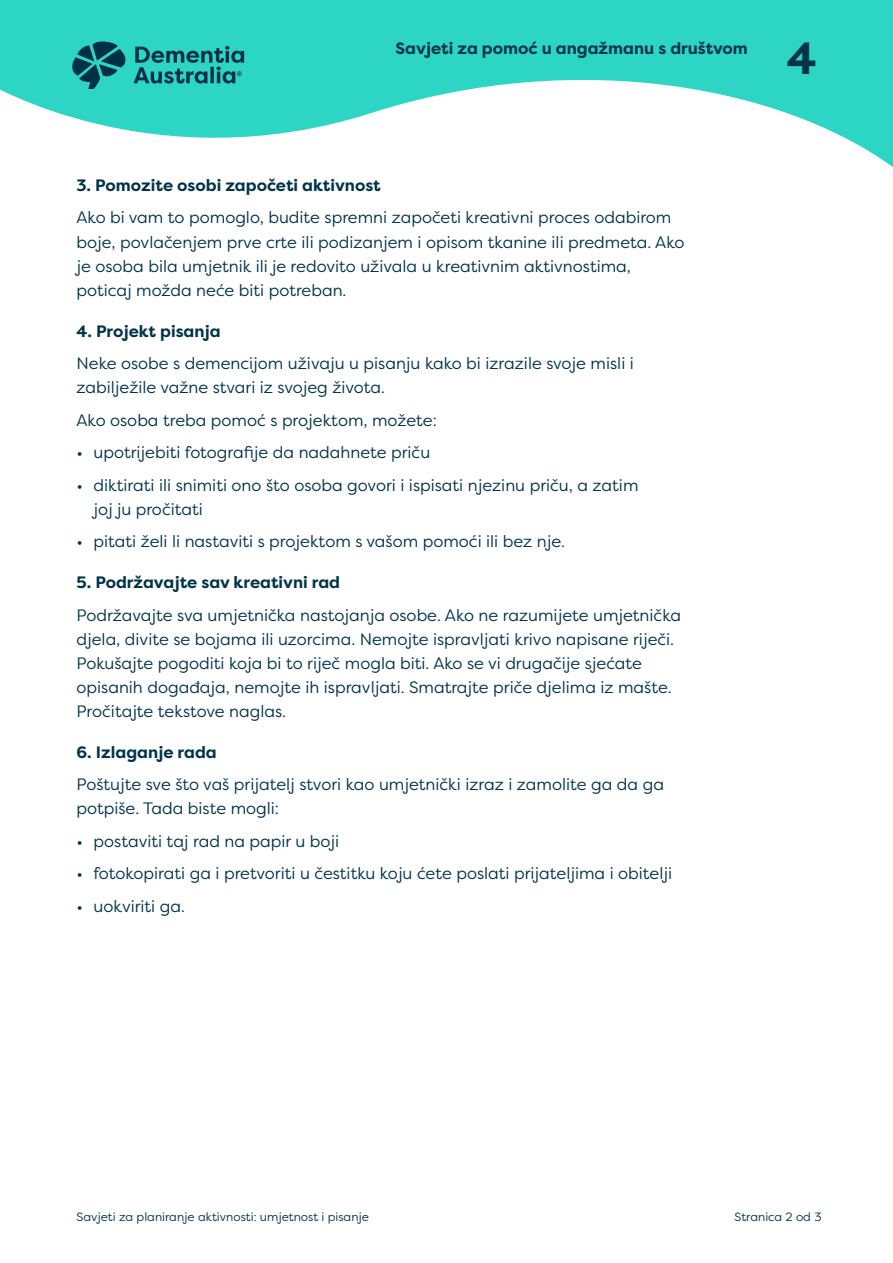
<style>
.page{position:relative;width:893px;height:1263px;background:#fff}
.page>*{position:absolute;margin:0;border:0;box-sizing:border-box;transform-origin:0 0}
.t1{font:700 45px "Filson Pro";color:#00334a}
.t2{font:16.5px/24px "Filson Pro";color:#00334a}
.t3{font:700 16.5px "Filson Pro";color:#00334a}
.t4{font:12px "Filson Pro";color:#00334a}
.s1{font-weight:700}
</style>
<div class="page">
<svg style="left:0;top:0;width:893px;height:167px;fill:#2cd5c4"></svg>
<svg style="left:72px;top:41px;width:172px;height:48px;background:#1d9d9a"></svg>
<p class="t3" style="left:395px;top:38px;width:354px">Savjeti za pomoć u angažmanu s društvom</p>
<h1 class="t1" style="left:787px;top:30px;width:31px">4</h1>
<p class="t2" style="left:77px;top:168px;width:596px;line-height:32.5px"><span class="s1">3. Pomozite osobi započeti aktivnost<br></span>Ako bi vam to pomoglo, budite spremni započeti kreativni proces odabirom</p>
<p class="t2" style="left:77px;top:229px;width:609px">boje, povlačenjem prve crte ili podizanjem i opisom tkanine ili predmeta. Ako je osoba bila umjetnik ili je redovito uživala u kreativnim aktivnostima, poticaj možda neće biti potreban.</p>
<p class="t2" style="left:77px;top:314px;width:559px;line-height:32.5px"><span class="s1">4. Projekt pisanja<br></span>Neke osobe s demencijom uživaju u pisanju kako bi izrazile svoje misli i</p>
<p class="t2" style="left:77px;top:371px;width:362px;line-height:32.5px">zabilježile važne stvari iz svojeg života.<br>Ako osoba treba pomoć s projektom, možete:</p>
<p class="t2" style="left:77px;top:440px;width:355px">• upotrijebiti fotografije da nadahnete priču</p>
<p class="t2" style="left:94px;top:472px;width:546px;text-indent:-17px">• diktirati ili snimiti ono što osoba govori i ispisati njezinu priču, a zatim joj ju pročitati</p>
<p class="t2" style="left:77px;top:529px;width:490px">• pitati želi li nastaviti s projektom s vašom pomoći ili bez nje.</p>
<p class="t2" style="left:77px;top:566px;width:606px;line-height:32.5px"><span class="s1">5. Podržavajte sav kreativni rad<br></span>Podržavajte sva umjetnička nastojanja osobe. Ako ne razumijete umjetnička</p>
<p class="t2" style="left:77px;top:626px;width:599px">djela, divite se bojama ili uzorcima. Nemojte ispravljati krivo napisane riječi.<br>Pokušajte pogoditi koja bi to riječ mogla biti. Ako se vi drugačije sjećate opisanih događaja, nemojte ih ispravljati. Smatrajte priče djelima iz mašte.<br>Pročitajte tekstove naglas.</p>
<p class="t2" style="left:77px;top:735px;width:589px;line-height:32.5px"><span class="s1">6. Izlaganje rada<br></span>Poštujte sve što vaš prijatelj stvori kao umjetnički izraz i zamolite ga da ga</p>
<p class="t2" style="left:77px;top:796px;width:204px">potpiše. Tada biste mogli:</p>
<p class="t2" style="left:77px;top:828px;width:264px">• postaviti taj rad na papir u boji</p>
<p class="t2" style="left:77px;top:861px;width:597px">• fotokopirati ga i pretvoriti u čestitku koju ćete poslati prijateljima i obitelji</p>
<p class="t2" style="left:77px;top:893px;width:110px">• uokviriti ga.</p>
<p class="t4" style="left:77px;top:1209px;width:294px">Savjeti za planiranje aktivnosti: umjetnost i pisanje</p>
<p class="t4" style="left:735px;top:1209px;width:88px">Stranica 2 od 3</p>
</div>
